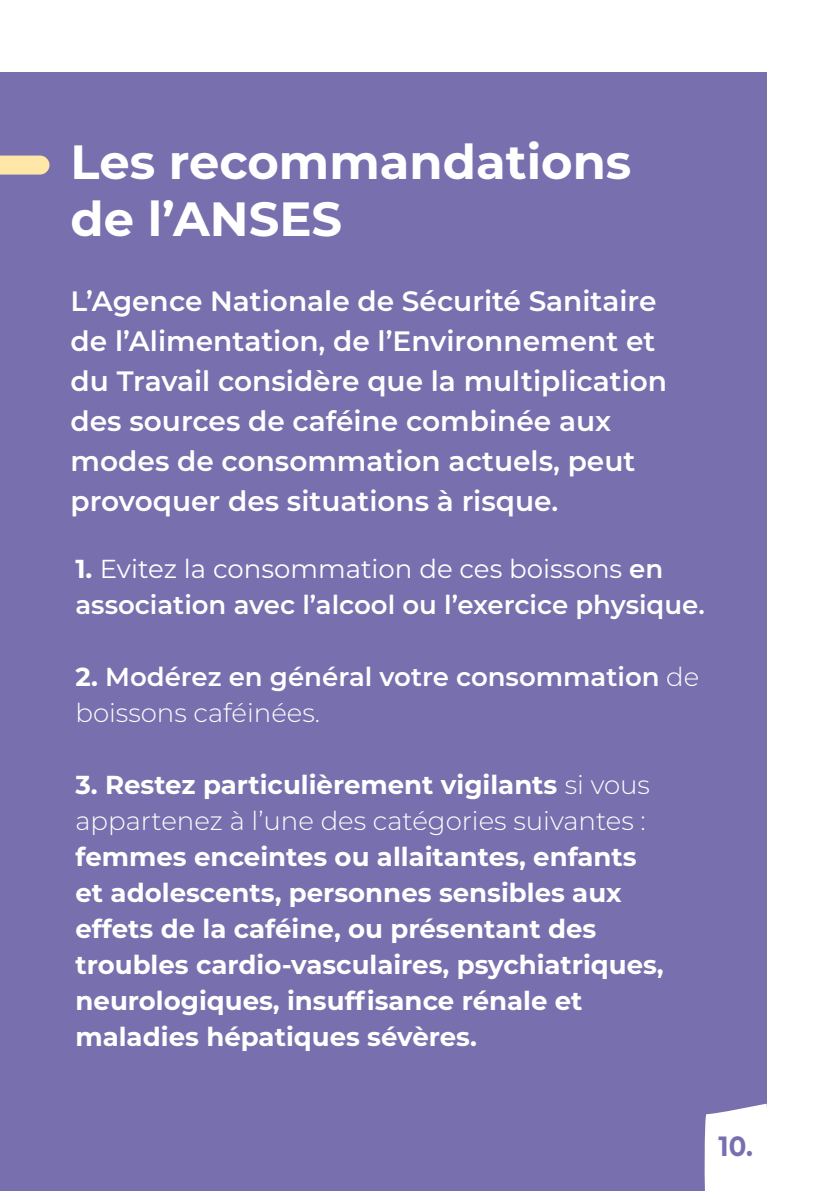
<style>
.page{position:relative;width:840px;height:1191px;background:#fff}
.page>*{position:absolute;margin:0;border:0;box-sizing:border-box;transform-origin:0 0}
.Style_de_paragraphe{font:700 48px "Montserrat";color:#fff}
.Style_de_paragraphe-2{font:600 28px/40px "Montserrat";color:#fff}
.t1{font:700 27.8px "Montserrat";color:#786fae;scale:.93 1}
.Style_de_paragraphe-3{font:700 26px/36px "Montserrat";color:#fff}
.Style_de_paragraphe-4{font:600 26px/36px "Montserrat";color:#fff}
.s1{font-weight:700}
.s2{font-weight:400}
.s3{font-weight:300}
</style>
<div class="page">
<div style="left:0;top:72px;width:766px;height:1119px;background:#786fae"></div>
<svg style="left:704px;top:1103px;width:63px;height:88px;background:#f3f2f7"></svg>
<svg style="left:0;top:156px;width:49px;height:19px"></svg>
<p class="Style_de_paragraphe" style="left:71px;top:127px;width:562px">Les recommandations</p>
<p class="Style_de_paragraphe" style="left:71px;top:184px;width:273px">de l’ANSES</p>
<p class="Style_de_paragraphe-2" style="left:71px;top:279px;width:597px">L’Agence Nationale de Sécurité Sanitaire de l’Alimentation, de l’Environnement et du Travail considère que la multiplication des sources de caféine combinée aux modes de consommation actuels, peut provoquer des situations à risque.</p>
<p class="Style_de_paragraphe-4" style="left:75px;top:549px;width:630px"><span class="s1">1.</span> <span class="s2">Evitez la consommation de ces boissons</span> en association avec l’alcool ou l’exercice physique.</p>
<p class="Style_de_paragraphe-4" style="left:75px;top:657px;width:625px"><span class="s1">2.</span> Modérez en général votre consommation <span class="s3">de boissons caféinées.</span></p>
<p class="Style_de_paragraphe-3" style="left:75px;top:765px;width:589px">3. Restez particulièrement vigilants <span class="s3">si vous appartenez à l’une des catégories suivantes : </span>femmes enceintes ou allaitantes, enfants et adolescents, personnes sensibles aux effets de la caféine, ou présentant des troubles cardio-vasculaires, psychiatriques, neurologiques, insuffisance rénale et maladies hépatiques sévères.</p>
<p class="t1" style="left:718px;top:1126px;width:38px">10.</p>
</div>
